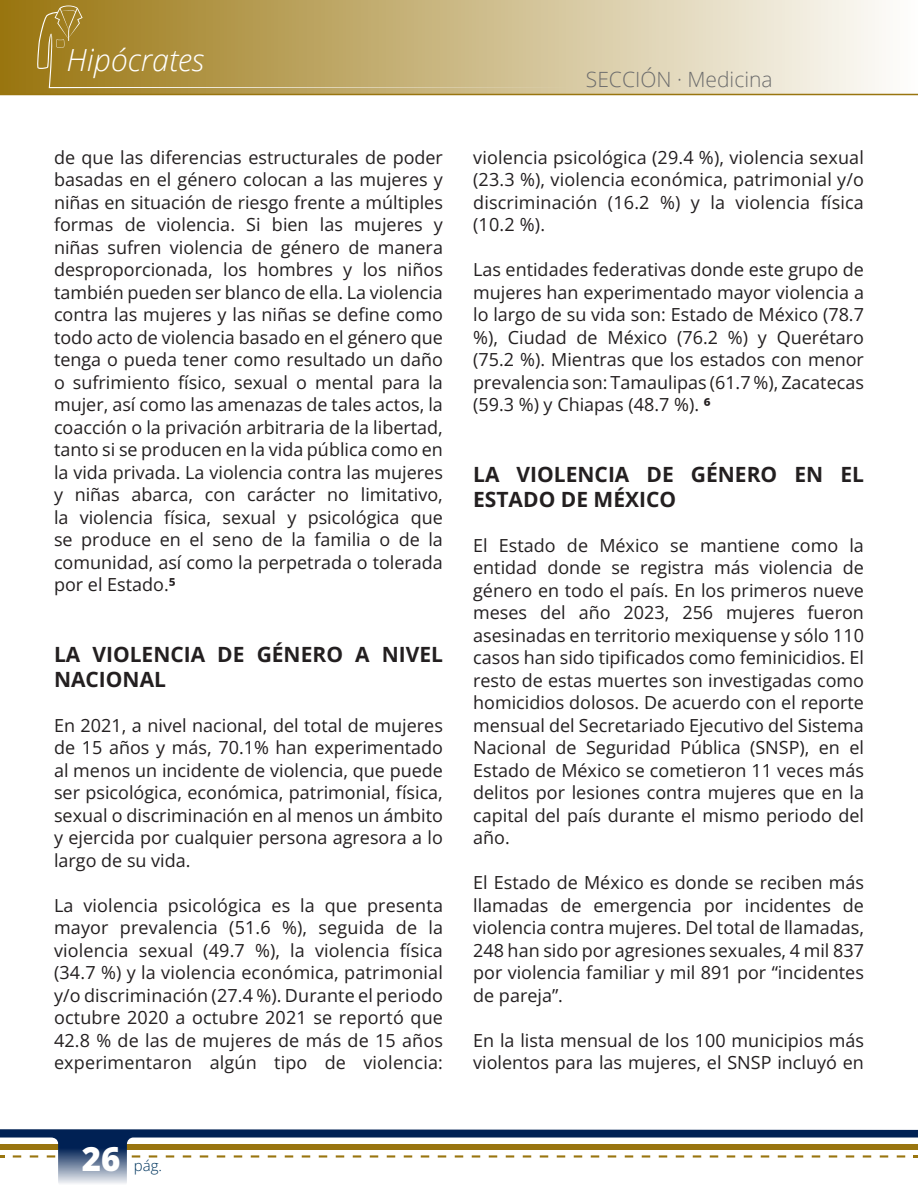
<style>
.page{position:relative;width:918px;height:1188px;background:#fff}
.page>*{position:absolute;margin:0;border:0;box-sizing:border-box;transform-origin:0 0}
.t1{font:italic 300 30.45px "Open Sans";color:#fff}
.t2{font:700 21px/25.2px "Open Sans";color:#231f20}
.t3{font:300 21px "Open Sans";color:#6d6d6d}
.t4{font:18px/22.5px "Open Sans";color:#231f20;text-align:justify}
.t5{font:300 15px "Open Sans";color:#00365f}
.s1{font-weight:700}
.s2{font-weight:800;font-size:33px;color:#fff}
</style>
<div class="page">
<div style="left:0;top:0;width:918px;height:94px;background:linear-gradient(to right,#99750f,#fefefd)"></div>
<svg style="left:37px;top:6px;width:537px;height:82px;background:#bba460"></svg>
<hr style="left:0;top:94px;width:918px;height:1px;background:#99750f">
<svg style="left:0;top:1129px;width:914px;height:55px"></svg>
<hr style="left:917px;top:0;width:1px;height:94px;background:#fefefd">
<svg style="left:914px;top:1129px;width:4px;height:29px"></svg>
<h1 class="t1" style="left:67px;top:39px;width:139px">Hipócrates</h1>
<p class="t4" style="left:54px;top:146px;width:391px">de que las diferencias estructurales de poder basadas en el género colocan a las mujeres y niñas en situación de riesgo frente a múltiples formas de violencia. Si bien las mujeres y niñas sufren violencia de género de manera desproporcionada, los hombres y los niños también pueden ser blanco de ella. La violencia contra las mujeres y las niñas se define como todo acto de violencia basado en el género que tenga o pueda tener como resultado un daño o sufrimiento físico, sexual o mental para la mujer, así como las amenazas de tales actos, la coacción o la privación arbitraria de la libertad, tanto si se producen en la vida pública como en la vida privada. La violencia contra las mujeres y niñas abarca, con carácter no limitativo, la violencia física, sexual y psicológica que se produce en el seno de la familia o de la comunidad, así como la perpetrada o tolerada por el Estado.<span class="s1">5</span></p>
<p class="t2" style="left:54px;top:641px;width:391px">LA VIOLENCIA DE GÉNERO A NIVEL<br>NACIONAL</p>
<p class="t4" style="left:54px;top:713px;width:391px">En 2021, a nivel nacional, del total de mujeres de 15 años y más, 70.1% han experimentado al menos un incidente de violencia, que puede ser psicológica, económica, patrimonial, física, sexual o discriminación en al menos un ámbito y ejercida por cualquier persona agresora a lo largo de su vida.</p>
<p class="t4" style="left:54px;top:893px;width:391px">La violencia psicológica es la que presenta mayor prevalencia (51.6 %), seguida de la violencia sexual (49.7 %), la violencia física (34.7 %) y la violencia económica, patrimonial y/o discriminación (27.4 %). Durante el periodo octubre 2020 a octubre 2021 se reportó que 42.8 % de las de mujeres de más de 15 años experimentaron algún tipo de violencia:</p>
<p class="t5" style="left:82px;top:1155px;width:82px"><span class="s2">26</span> pág.</p>
<p class="t3" style="left:586px;top:65px;width:188px">SECCIÓN · Medicina</p>
<p class="t4" style="left:473px;top:146px;width:392px">violencia psicológica (29.4 %), violencia sexual (23.3 %), violencia económica, patrimonial y/o discriminación (16.2 %) y la violencia física (10.2 %).</p>
<p class="t4" style="left:473px;top:258px;width:392px">Las entidades federativas donde este grupo de mujeres han experimentado mayor violencia a lo largo de su vida son: Estado de México (78.7 %), Ciudad de México (76.2 %) y Querétaro (75.2 %). Mientras que los estados con menor prevalencia son: Tamaulipas (61.7 %), Zacatecas (59.3 %) y Chiapas (48.7 %). <span class="s1">6</span></p>
<p class="t2" style="left:473px;top:461px;width:392px">LA VIOLENCIA DE GÉNERO EN EL<br>ESTADO DE MÉXICO</p>
<p class="t4" style="left:473px;top:533px;width:392px">El Estado de México se mantiene como la entidad donde se registra más violencia de género en todo el país. En los primeros nueve meses del año 2023, 256 mujeres fueron asesinadas en territorio mexiquense y sólo 110 casos han sido tipificados como feminicidios. El resto de estas muertes son investigadas como homicidios dolosos. De acuerdo con el reporte mensual del Secretariado Ejecutivo del Sistema Nacional de Seguridad Pública (SNSP), en el Estado de México se cometieron 11 veces más delitos por lesiones contra mujeres que en la capital del país durante el mismo periodo del año.</p>
<p class="t4" style="left:473px;top:871px;width:392px">El Estado de México es donde se reciben más llamadas de emergencia por incidentes de violencia contra mujeres. Del total de llamadas, 248 han sido por agresiones sexuales, 4 mil 837 por violencia familiar y mil 891 por “incidentes de pareja”.</p>
<p class="t4" style="left:473px;top:1028px;width:392px">En la lista mensual de los 100 municipios más violentos para las mujeres, el SNSP incluyó en</p>
</div>
